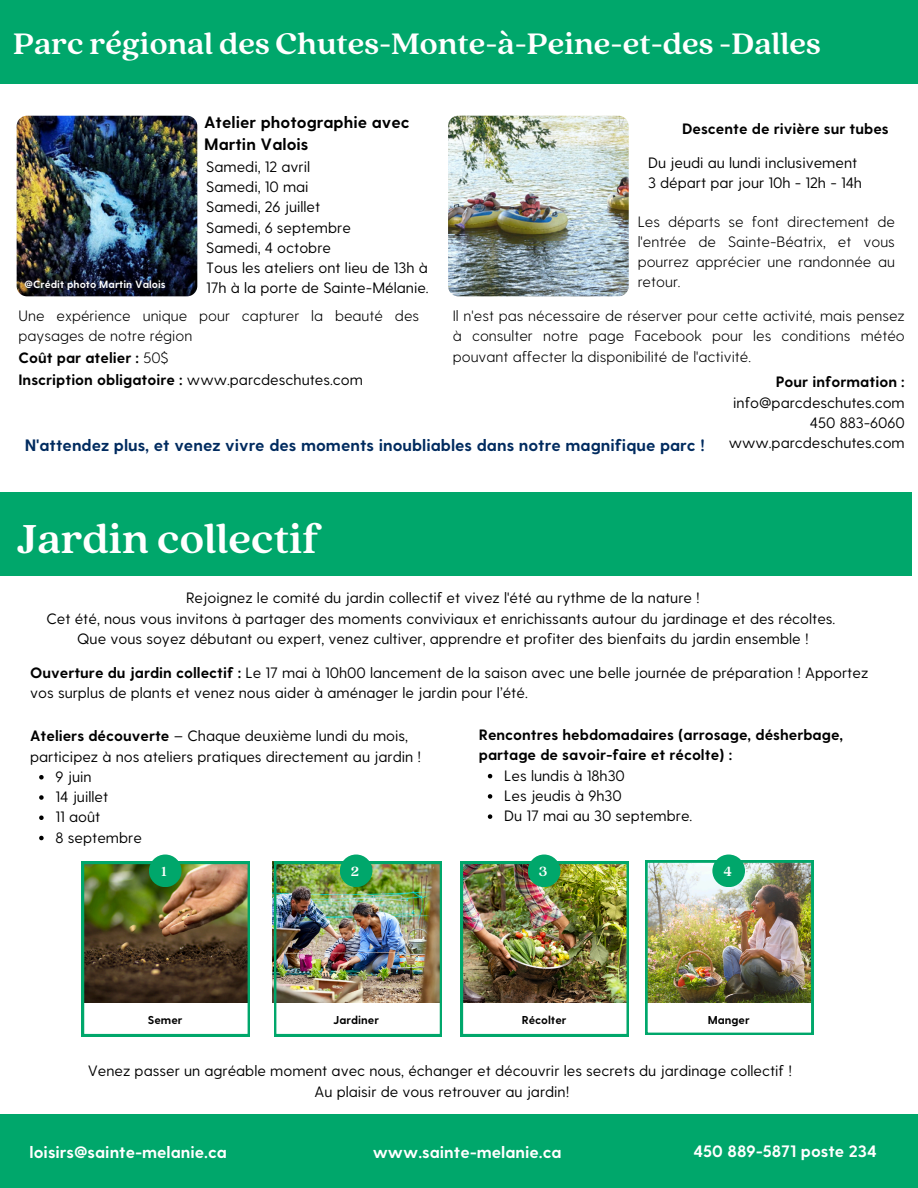
<style>
.page{position:relative;width:918px;height:1188px;background:#fff}
.page>*{position:absolute;margin:0;border:0;box-sizing:border-box;transform-origin:0 0}
.t1{font:700 45px "Quincy CF";color:#fff}
.t2{font:700 33px "Quincy CF";color:#fff}
.t3{font:700 16.5px "Greycliff CF";color:#002b5f}
.t4{font:700 16.5px "Greycliff CF";color:#fff}
.t5{font:700 16.5px/22.5px "Greycliff CF";color:#000}
.t6{font:15px/20.2px "Greycliff CF";color:#000}
.t7{font:300 15px/20.2px "Greycliff CF";color:#000;text-align:justify}
.t8{font:700 15px/20.2px "Greycliff CF";color:#000}
.t9{font:700 14.7px "Quincy CF";color:#fff}
.t10{font:700 11.4px "Greycliff CF";color:#000}
.t11{font:700 10.5px "Greycliff CF";color:#fcfcfc}
.s1{font-weight:400}
.s2{font-weight:300}
.s3{font-weight:700}
</style>
<div class="page">
<div style="left:0;top:0;width:918px;height:84px;background:#00a76b"></div>
<div style="left:0;top:1114px;width:918px;height:74px;background:#00a76b"></div>
<div style="left:0;top:492px;width:912px;height:84px;background:#00a76b"></div>
<img style="left:82px;top:862px;width:168px;height:174px">
<div style="left:149px;top:855px;width:33px;height:32px;background:#00a76b;border-radius:50%"></div>
<img style="left:274px;top:862px;width:168px;height:174px">
<div style="left:340px;top:855px;width:32px;height:32px;background:#00a76b;border-radius:50%"></div>
<img style="left:461px;top:862px;width:168px;height:174px">
<div style="left:528px;top:855px;width:32px;height:32px;background:#00a76b;border-radius:50%"></div>
<img style="left:645px;top:861px;width:168px;height:174px">
<div style="left:712px;top:855px;width:33px;height:32px;background:#00a76b;border-radius:50%"></div>
<img style="left:17px;top:116px;width:180px;height:180px;border-radius:10px">
<svg style="left:488px;top:774px;width:4px;height:4px"></svg>
<svg style="left:488px;top:794px;width:4px;height:5px"></svg>
<svg style="left:488px;top:814px;width:4px;height:5px"></svg>
<svg style="left:39px;top:775px;width:5px;height:5px"></svg>
<svg style="left:39px;top:795px;width:5px;height:5px"></svg>
<svg style="left:39px;top:816px;width:5px;height:4px"></svg>
<svg style="left:39px;top:836px;width:5px;height:4px"></svg>
<img style="left:448px;top:116px;width:181px;height:180px;border-radius:10px">
<p class="t2" style="left:13px;top:22px;width:809px">Parc régional des Chutes-Monte-à-Peine-et-des -Dalles</p>
<p class="t5" style="left:204px;top:110px;width:207px">Atelier photographie avec<br>Martin Valois</p>
<h3 class="t8" style="left:682px;top:118px;width:208px">Descente de rivière sur tubes</h3>
<p class="t6" style="left:648px;top:151px;width:216px">Du jeudi au lundi inclusivement<br>3 départ par jour 10h - 12h - 14h</p>
<p class="t6" style="left:206px;top:156px;width:146px">Samedi, 12 avril<br>Samedi, 10 mai<br>Samedi, 26 juillet<br>Samedi, 6 septembre<br>Samedi, 4 octobre</p>
<p class="t6" style="left:206px;top:257px;width:224px">Tous les ateliers ont lieu de 13h à<br>17h à la porte de Sainte-Mélanie.</p>
<h3 class="t7" style="left:638px;top:210px;width:259px">Les départs se font directement de l'entrée de Sainte-Béatrix, et vous pourrez apprécier une randonnée au</h3>
<h3 class="t11" style="left:25px;top:277px;width:143px">@Crédit photo Martin Valois</h3>
<h3 class="t7" style="left:638px;top:271px;width:44px">retour.</h3>
<p class="t7" style="left:453px;top:305px;width:454px">Il n'est pas nécessaire de réserver pour cette activité, mais pensez à consulter notre page Facebook pour les conditions météo pouvant affecter la disponibilité de l'activité.</p>
<p class="t7" style="left:18px;top:305px;width:402px">Une expérience unique pour capturer la beauté des paysages de notre région</p>
<p class="t8" style="left:18px;top:369px;width:346px">Inscription obligatoire : <span class="s1">www.parcdeschutes.com</span></p>
<p class="t8" style="left:18px;top:347px;width:152px">Coût par atelier : <span class="s2">50$</span></p>
<h4 class="t6" style="left:729px;top:371px;width:178px;text-align:right"><span class="s3">Pour information : </span>info@parcdeschutes.com<br>450 883-6060 www.parcdeschutes.com</h4>
<p class="t3" style="left:25px;top:434px;width:682px">N'attendez plus, et venez vivre des moments inoubliables dans notre magnifique parc !</p>
<h4 class="t1" style="left:18px;top:509px;width:304px">Jardin collectif</h4>
<h4 class="t6" style="left:46px;top:587px;width:791px;text-align:center">Rejoignez le comité du jardin collectif et vivez l'été au rythme de la nature !<br>Cet été, nous vous invitons à partager des moments conviviaux et enrichissants autour du jardinage et des récoltes.<br>Que vous soyez débutant ou expert, venez cultiver, apprendre et profiter des bienfaits du jardin ensemble !</h4>
<p class="t6" style="left:30px;top:662px;width:840px"><span class="s3">Ouverture du jardin collectif :</span> Le 17 mai à 10h00 lancement de la saison avec une belle journée de préparation ! Apportez vos surplus de plants et venez nous aider à aménager le jardin pour l’été.</p>
<p class="t8" style="left:479px;top:724px;width:366px">Rencontres hebdomadaires (arrosage, désherbage, partage de savoir-faire et récolte) :</p>
<p class="t6" style="left:504px;top:764px;width:122px">Les lundis à 18h30</p>
<p class="t6" style="left:504px;top:785px;width:119px">Les jeudis à 9h30</p>
<p class="t6" style="left:504px;top:805px;width:190px">Du 17 mai au 30 septembre.</p>
<p class="t6" style="left:30px;top:725px;width:393px"><span class="s3">Ateliers découverte</span> – Chaque deuxième lundi du mois, participez à nos ateliers pratiques directement au jardin !</p>
<p class="t6" style="left:56px;top:765px;width:37px">9 juin</p>
<p class="t6" style="left:56px;top:786px;width:54px">14 juillet</p>
<p class="t6" style="left:56px;top:806px;width:46px">11 août</p>
<p class="t6" style="left:56px;top:826px;width:88px">8 septembre</p>
<p class="t9" style="left:162px;top:862px;width:7px">1</p>
<h3 class="t9" style="left:351px;top:862px;width:10px">2</h3>
<p class="t9" style="left:539px;top:862px;width:10px">3</p>
<h4 class="t9" style="left:723px;top:862px;width:10px">4</h4>
<h3 class="t10" style="left:148px;top:1013px;width:36px">Semer</h3>
<h1 class="t10" style="left:333px;top:1013px;width:47px">Jardiner</h1>
<h4 class="t10" style="left:522px;top:1013px;width:46px">Récolter</h4>
<h4 class="t10" style="left:708px;top:1013px;width:43px">Manger</h4>
<h3 class="t6" style="left:88px;top:1060px;width:706px;text-align:center">Venez passer un agréable moment avec nous, échanger et découvrir les secrets du jardinage collectif !<br>Au plaisir de vous retrouver au jardin!</h3>
<h4 class="t4" style="left:30px;top:1141px;width:199px">loisirs@sainte-melanie.ca</h4>
<h4 class="t4" style="left:373px;top:1141px;width:190px">www.sainte-melanie.ca</h4>
<h4 class="t4" style="left:693px;top:1141px;width:185px">450 889-5871 poste 234</h4>
</div>
